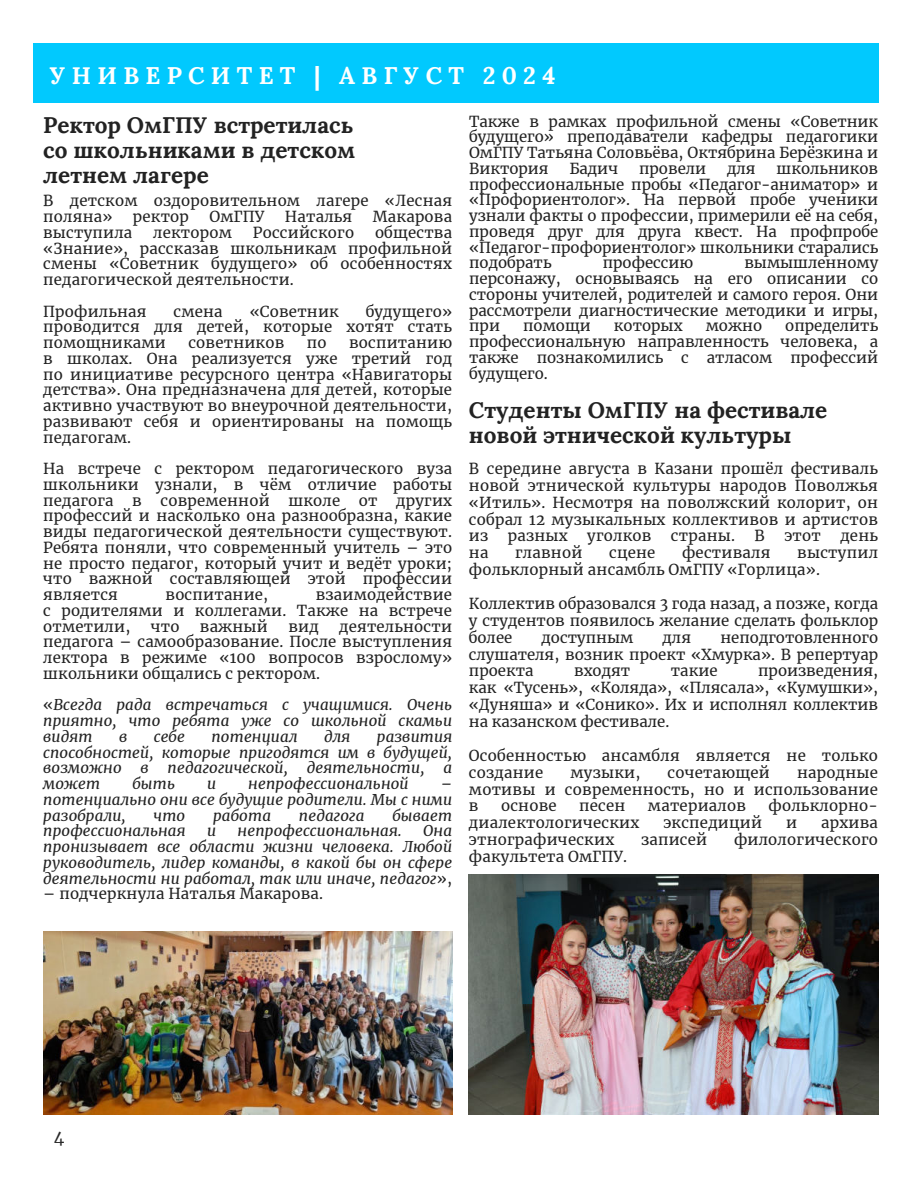
<style>
.page{position:relative;width:918px;height:1188px;background:#fff}
.page>*{position:absolute;margin:0;border:0;box-sizing:border-box;transform-origin:0 0}
.t1{font:700 24px "Lora";letter-spacing:.26em;color:#fff}
.t2{font:700 22.5px/24.8px "Lora";color:#222;text-align:justify}
.t3{font:16.5px "Merriweather";color:#282828}
.t4{font:15px/15.8px "Merriweather";letter-spacing:.015em;color:#222;text-align:justify}
.t5{font:italic 15px/15.8px "Merriweather";letter-spacing:.015em;color:#222;text-align:justify}
.s1{font-style:normal}
</style>
<div class="page">
<div style="left:33px;top:43px;width:845px;height:59px;background:#01c9fe"></div>
<img style="left:43px;top:931px;width:410px;height:184px">
<img style="left:469px;top:874px;width:409px;height:241px">
<h1 class="t1" style="left:50px;top:55px;width:507px">УНИВЕРСИТЕТ | АВГУСТ 2024</h1>
<h2 class="t2" style="left:43px;top:110px;width:313px">Ректор ОмГПУ встретилась со школьниками в детском летнем лагере</h2>
<p class="t4" style="left:43px;top:193px;width:410px">В детском оздоровительном лагере «Лесная поляна»</p>
<p class="t4" style="left:133px;top:208px;width:58px">ректор</p>
<p class="t4" style="left:210px;top:208px;width:56px">ОмГПУ</p>
<p class="t4" style="left:285px;top:208px;width:69px">Наталья</p>
<p class="t4" style="left:373px;top:208px;width:81px">Макарова</p>
<p class="t4" style="left:43px;top:224px;width:410px;text-indent:332px">общества «Знание», рассказав школьникам профильной смены «Советник будущего» об особенностях педагогической деятельности.</p>
<p class="t4" style="left:43px;top:303px;width:105px">Профильная</p>
<p class="t4" style="left:174px;top:303px;width:51px">смена</p>
<p class="t4" style="left:250px;top:303px;width:91px">«Советник</p>
<p class="t4" style="left:43px;top:224px;width:91px">выступила</p>
<p class="t4" style="left:153px;top:224px;width:80px">лектором</p>
<p class="t4" style="left:253px;top:224px;width:103px">Российского</p>
<p class="t4" style="left:43px;top:303px;width:410px;text-indent:323px">будущего» проводится для детей, которые хотят стать помощниками</p>
<p class="t4" style="left:43px;top:334px;width:410px;text-indent:306px">воспитанию в школах. Она реализуется уже третий год по инициативе ресурсного центра «Навигаторы детства». Она предназначена для детей, которые активно участвуют во внеурочной деятельности, развивают себя и ориентированы на помощь педагогам.</p>
<p class="t4" style="left:43px;top:460px;width:410px">На встрече с ректором педагогического вуза школьники узнали, в чём отличие работы педагога в современной школе от других профессий и насколько она разнообразна, какие виды педагогической деятельности существуют.<br>Ребята поняли, что современный учитель – это не просто педагог, который учит и ведёт уроки; что важной составляющей этой профессии является</p>
<p class="t4" style="left:188px;top:334px;width:97px">советников</p>
<p class="t4" style="left:307px;top:334px;width:21px">по</p>
<p class="t4" style="left:43px;top:586px;width:410px;text-indent:273px">взаимодействие с родителями и коллегами. Также на встрече отметили,</p>
<p class="t4" style="left:166px;top:586px;width:104px">воспитание,</p>
<p class="t4" style="left:151px;top:618px;width:30px">что</p>
<p class="t4" style="left:200px;top:618px;width:69px">важный</p>
<p class="t4" style="left:288px;top:618px;width:32px">вид</p>
<p class="t4" style="left:43px;top:618px;width:410px;text-indent:296px">деятельности педагога – самообразование. После выступления лектора в режиме «100 вопросов взрослому» школьники общались с ректором.</p>
<p class="t5" style="left:43px;top:697px;width:410px"><span class="s1">«</span>Всегда рада встречаться с учащимися. Очень приятно, что ребята уже со школьной скамьи видят</p>
<p class="t5" style="left:119px;top:728px;width:10px">в</p>
<p class="t5" style="left:154px;top:728px;width:33px">себе</p>
<p class="t5" style="left:211px;top:728px;width:88px">потенциал</p>
<p class="t5" style="left:324px;top:728px;width:28px">для</p>
<p class="t5" style="left:43px;top:728px;width:410px;text-indent:334px">развития способностей, которые пригодятся им в будущей, возможно</p>
<p class="t5" style="left:141px;top:760px;width:10px">в</p>
<p class="t5" style="left:168px;top:760px;width:122px">педагогической,</p>
<p class="t5" style="left:307px;top:760px;width:119px">деятельности,</p>
<p class="t5" style="left:443px;top:760px;width:10px">а</p>
<p class="t5" style="left:43px;top:775px;width:59px">может</p>
<p class="t5" style="left:132px;top:775px;width:44px">быть</p>
<p class="t5" style="left:207px;top:775px;width:11px">и</p>
<p class="t5" style="left:248px;top:775px;width:162px">непрофессиональной</p>
<p class="t5" style="left:43px;top:775px;width:410px;text-indent:398px">– потенциально они все будущие родители. Мы с ними разобрали,</p>
<p class="t5" style="left:154px;top:807px;width:33px">что</p>
<p class="t5" style="left:213px;top:807px;width:59px">работа</p>
<p class="t5" style="left:299px;top:807px;width:67px">педагога</p>
<p class="t5" style="left:392px;top:807px;width:61px">бывает</p>
<p class="t5" style="left:43px;top:823px;width:144px">профессиональная</p>
<p class="t5" style="left:207px;top:823px;width:11px">и</p>
<p class="t5" style="left:238px;top:823px;width:166px">непрофессиональная.</p>
<p class="t5" style="left:43px;top:823px;width:410px;text-indent:380px">Она пронизывает все области жизни человека. Любой руководитель, лидер команды, в какой бы он сфере деятельности ни работал, так или иначе, педагог<span class="s1">»,</span></p>
<p class="t4" style="left:43px;top:886px;width:281px">– подчеркнула Наталья Макарова.</p>
<p class="t4" style="left:469px;top:113px;width:411px">Также в рамках профильной смены «Советник будущего» преподаватели кафедры педагогики ОмГПУ Татьяна Соловьёва, Октябрина Берёзкина и Виктория</p>
<p class="t4" style="left:570px;top:160px;width:50px">Бадич</p>
<p class="t4" style="left:639px;top:160px;width:69px">провели</p>
<p class="t4" style="left:727px;top:160px;width:30px">для</p>
<p class="t4" style="left:469px;top:160px;width:411px;text-indent:308px">школьников профессиональные пробы «Педагог-аниматор» и «Профориентолог». На первой пробе ученики узнали факты о профессии, примерили её на себя, проведя друг для друга квест. На профпробе «Педагог-профориентолог» школьники старались подобрать</p>
<p class="t4" style="left:603px;top:255px;width:92px">профессию</p>
<p class="t4" style="left:469px;top:255px;width:411px;text-indent:275px">вымышленному персонажу, основываясь на его описании со стороны учителей, родителей и самого героя. Они рассмотрели диагностические методики и игры, при</p>
<p class="t4" style="left:469px;top:318px;width:411px;text-indent:316px">определить профессиональную направленность человека, а также познакомились с атласом профессий будущего.</p>
<p class="t4" style="left:523px;top:318px;width:69px">помощи</p>
<p class="t4" style="left:614px;top:318px;width:70px">которых</p>
<p class="t4" style="left:706px;top:318px;width:58px">можно</p>
<h2 class="t2" style="left:469px;top:395px;width:360px">Студенты ОмГПУ на фестивале новой этнической культуры</h2>
<p class="t4" style="left:469px;top:460px;width:411px;line-height:16.8px">В середине августа в Казани прошёл фестиваль новой этнической культуры народов Поволжья «Итиль». Несмотря на поволжский колорит, он собрал 12 музыкальных коллективов и артистов из</p>
<p class="t4" style="left:508px;top:528px;width:61px">разных</p>
<p class="t4" style="left:587px;top:528px;width:66px">уголков</p>
<p class="t4" style="left:671px;top:528px;width:66px">страны.</p>
<p class="t4" style="left:755px;top:528px;width:12px">В</p>
<p class="t4" style="left:784px;top:528px;width:38px">этот</p>
<p class="t4" style="left:840px;top:528px;width:39px">день</p>
<p class="t4" style="left:469px;top:545px;width:21px">на</p>
<p class="t4" style="left:515px;top:545px;width:69px">главной</p>
<p class="t4" style="left:609px;top:545px;width:48px">сцене</p>
<p class="t4" style="left:682px;top:545px;width:90px">фестиваля</p>
<p class="t4" style="left:469px;top:544px;width:411px;line-height:16.8px;text-indent:328px">выступил фольклорный ансамбль ОмГПУ «Горлица».</p>
<p class="t4" style="left:469px;top:595px;width:411px;line-height:16.8px">Коллектив образовался 3 года назад, а позже, когда у студентов появилось желание сделать фольклор более</p>
<p class="t4" style="left:469px;top:628px;width:411px;line-height:16.8px;text-indent:251px">неподготовленного слушателя, возник проект «Хмурка». В репертуар проекта</p>
<p class="t4" style="left:542px;top:629px;width:93px">доступным</p>
<p class="t4" style="left:663px;top:629px;width:30px">для</p>
<p class="t4" style="left:469px;top:662px;width:411px;line-height:16.8px;text-indent:289px">произведения, как «Тусень», «Коляда», «Плясала», «Кумушки», «Дуняша» и «Сонико». Их и исполнял коллектив на казанском фестивале.</p>
<p class="t4" style="left:469px;top:747px;width:411px;line-height:16.8px">Особенностью ансамбля является не только создание</p>
<p class="t4" style="left:574px;top:663px;width:58px">входят</p>
<p class="t4" style="left:671px;top:663px;width:48px">такие</p>
<p class="t4" style="left:570px;top:764px;width:71px">музыки,</p>
<p class="t4" style="left:668px;top:764px;width:104px">сочетающей</p>
<p class="t4" style="left:469px;top:763px;width:411px;line-height:16.8px;text-indent:328px">народные мотивы и современность, но и использование в</p>
<p class="t4" style="left:501px;top:798px;width:57px">основе</p>
<p class="t4" style="left:579px;top:798px;width:48px">песен</p>
<p class="t4" style="left:648px;top:798px;width:100px">материалов</p>
<p class="t4" style="left:769px;top:798px;width:111px">фольклорно-</p>
<p class="t4" style="left:469px;top:815px;width:172px">диалектологических</p>
<p class="t4" style="left:663px;top:815px;width:100px">экспедиций</p>
<p class="t4" style="left:786px;top:815px;width:13px">и</p>
<p class="t4" style="left:821px;top:815px;width:58px">архива</p>
<p class="t4" style="left:469px;top:831px;width:147px">этнографических</p>
<p class="t4" style="left:641px;top:831px;width:68px">записей</p>
<p class="t4" style="left:734px;top:831px;width:146px">филологического</p>
<p class="t4" style="left:469px;top:848px;width:160px">факультета ОмГПУ.</p>
<p class="t3" style="left:54px;top:1126px;width:12px">4</p>
</div>
